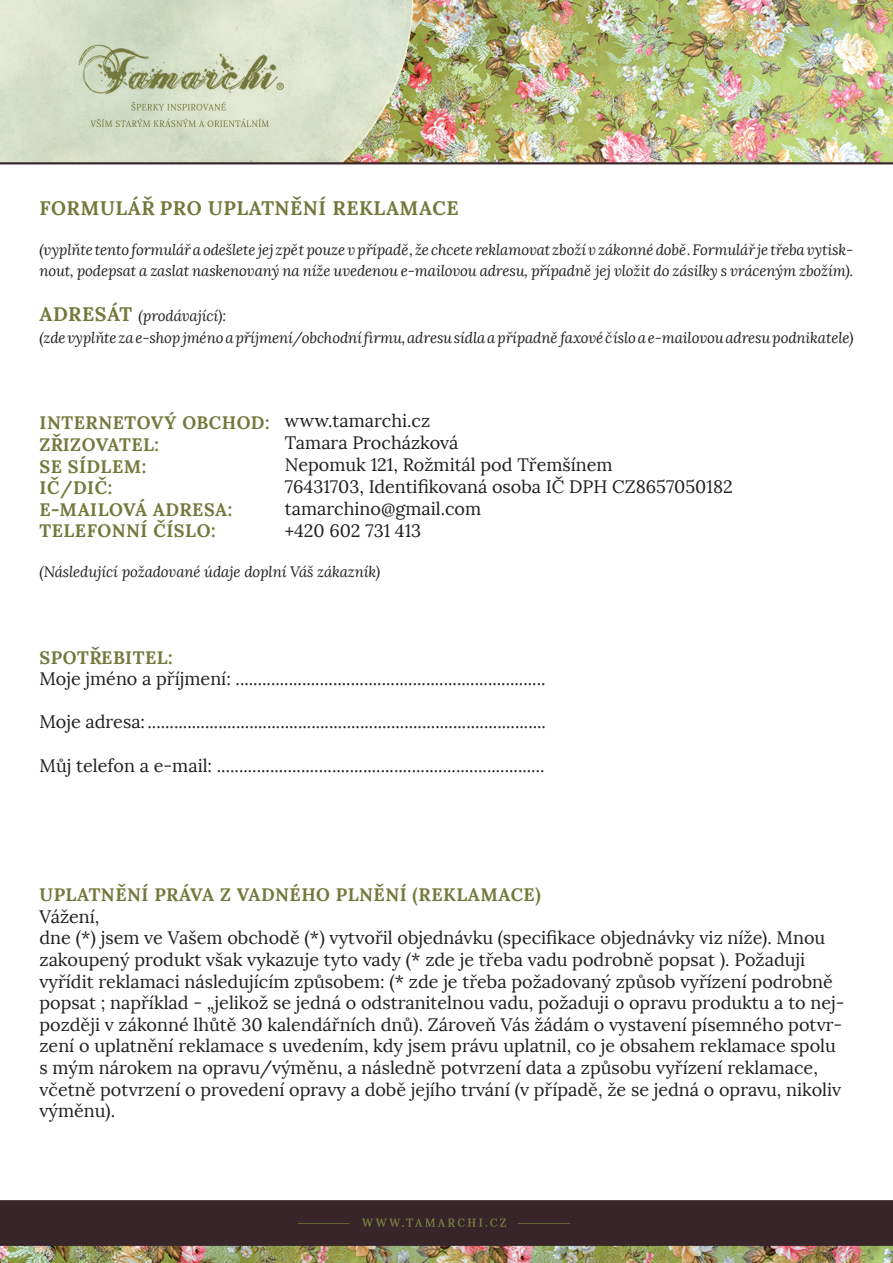
<style>
.page{position:relative;width:893px;height:1263px;background:#fff}
.page>*{position:absolute;margin:0;border:0;box-sizing:border-box;transform-origin:0 0}
.t1{font:700 19.5px "Lora";letter-spacing:.03em;color:#73793c}
.t2{font:18px/21.6px "Lora";color:#231f20}
.t3{font:700 18px/21.6px "Lora";letter-spacing:.03em;color:#73793c}
.t4{font:italic 15px/21.6px "Lora";letter-spacing:-.01em;color:#231f20}
.s1{font-weight:700;font-style:normal;font-size:19.5px;color:#73793c}
</style>
<div class="page">
<img style="left:0;top:0;width:893px;height:1263px">
<p class="t1" style="left:40px;top:196px;width:421px">FORMULÁŘ PRO UPLATNĚNÍ REKLAMACE</p>
<p class="t4" style="left:40px;top:239px;width:815px">(vyplňte tento formulář a odešlete jej zpět pouze v případě, že chcete reklamovat zboží v zákonné době. Formulář je třeba vytisk&shy;nout, podepsat a zaslat naskenovaný na níže uvedenou e-mailovou adresu, případně jej vložit do zásilky s vráceným zbožím).</p>
<p class="t4" style="left:40px;top:306px;width:815px"><span class="s1">ADRESÁT</span> (prodávající):<br>(zde vyplňte za e-shop jméno a příjmení/obchodní firmu, adresu sídla a případně faxové číslo a e-mailovou adresu podnikatele)</p>
<p class="t3" style="left:40px;top:412px;width:232px">INTERNETOVÝ OBCHOD:<br>ZŘIZOVATEL:<br>SE SÍDLEM:<br>IČ/DIČ:<br>E-MAILOVÁ ADRESA:<br>TELEFONNÍ ČÍSLO:</p>
<p class="t4" style="left:40px;top:561px;width:342px">(Následující požadované údaje doplní Váš zákazník)</p>
<p class="t2" style="left:285px;top:410px;width:449px">www.tamarchi.cz<br>Tamara Procházková<br>Nepomuk 121, Rožmitál pod Třemšínem<br>76431703, Identifikovaná osoba IČ DPH CZ8657050182 tamarchino@gmail.com<br>+420 602 731 413</p>
<p class="t3" style="left:40px;top:646px;width:135px">SPOTŘEBITEL:</p>
<p class="t2" style="left:40px;top:668px;width:508px">Moje jméno a příjmení: ......................................................................</p>
<p class="t2" style="left:40px;top:711px;width:508px">Moje adresa: ..........................................................................................</p>
<p class="t2" style="left:40px;top:754px;width:507px">Můj telefon a e-mail: ..........................................................................</p>
<p class="t3" style="left:40px;top:884px;width:503px">UPLATNĚNÍ PRÁVA Z VADNÉHO PLNĚNÍ (REKLAMACE)</p>
<p class="t2" style="left:40px;top:906px;width:807px">Vážení,<br>dne (*) jsem ve Vašem obchodě (*) vytvořil objednávku (specifikace objednávky viz níže). Mnou zakoupený produkt však vykazuje tyto vady (* zde je třeba vadu podrobně popsat ). Požaduji vyřídit reklamaci následujícím způsobem: (* zde je třeba požadovaný způsob vyřízení podrobně popsat ; například - „jelikož se jedná o odstranitelnou vadu, požaduji o opravu produktu a to nej&shy;později v zákonné lhůtě 30 kalendářních dnů). Zároveň Vás žádám o vystavení písemného potvr&shy;zení o uplatnění reklamace s uvedením, kdy jsem právu uplatnil, co je obsahem reklamace spolu s mým nárokem na opravu/výměnu, a následně potvrzení data a způsobu vyřízení reklamace, včetně potvrzení o provedení opravy a době jejího trvání (v případě, že se jedná o opravu, nikoliv výměnu).</p>
</div>
